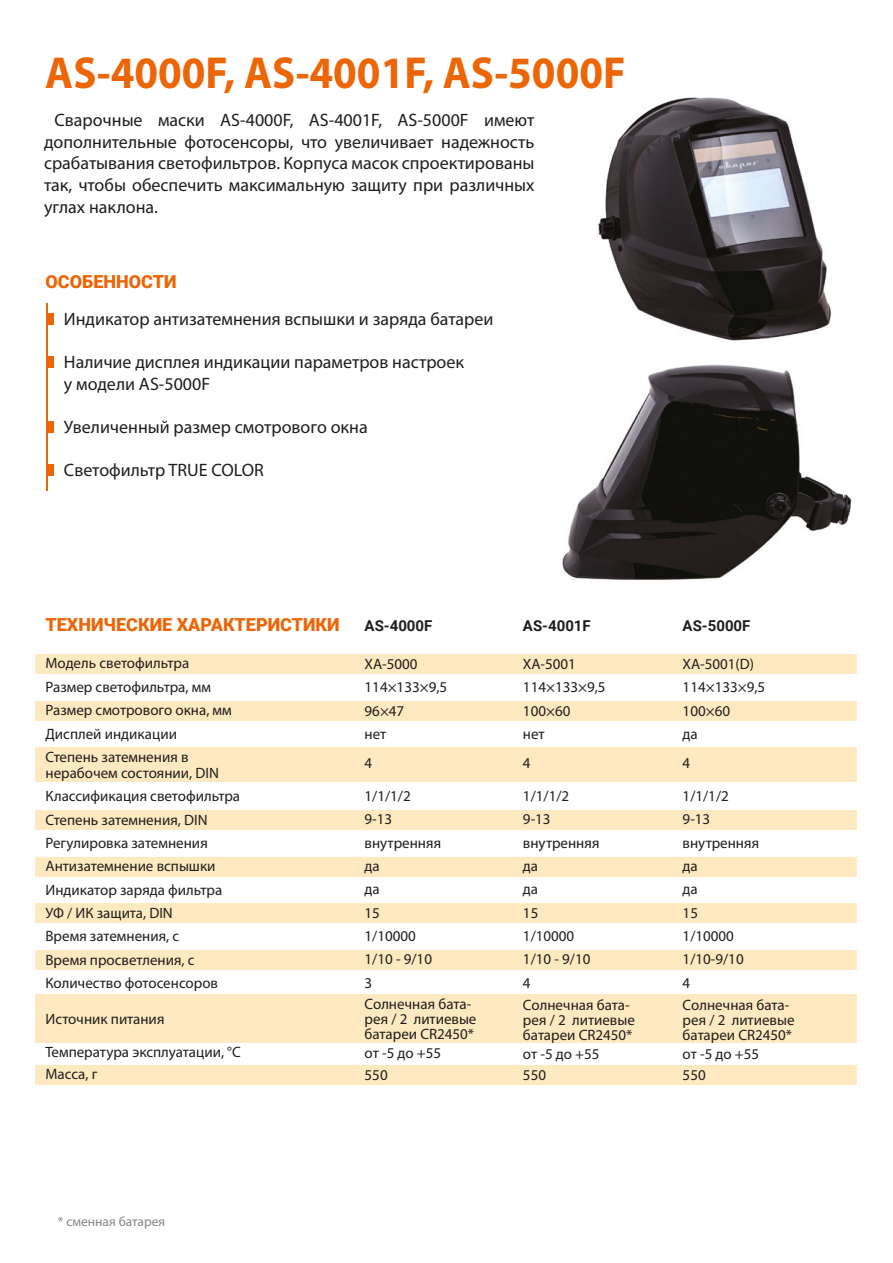
<style>
.page{position:relative;width:893px;height:1263px;background:#fff}
.page>*{position:absolute;margin:0;border:0;box-sizing:border-box;transform-origin:0 0}
.t1{font:700 45px "Myriad Pro";color:#ec6608;scale:.95 1}
.t2{font:18px/21.6px "Myriad Pro";color:#1e1e1c;text-align:justify}
.t3{font:900 18px "Roboto";color:#ec6608}
.t4{font:15px/23.4px "Myriad Pro";color:#1e1e1c}
.t5{font:700 15px "Roboto";color:#1e1e1c}
.t6{font:13.5px "Myriad Pro";color:#878787}
</style>
<div class="page">
<img style="left:562px;top:365px;width:290px;height:215px">
<img style="left:598px;top:97px;width:234px;height:244px">
<div style="left:46px;top:314px;width:8px;height:11px;background:#ec6608"></div>
<hr style="left:46px;top:303px;width:2px;height:187px;background:#ec6608">
<div style="left:46px;top:356px;width:8px;height:12px;background:#ec6608"></div>
<div style="left:46px;top:464px;width:8px;height:12px;background:#ec6608"></div>
<div style="left:46px;top:421px;width:8px;height:11px;background:#ec6608"></div>
<div style="left:36px;top:994px;width:821px;height:49px;background:#ffe9c0"></div>
<div style="left:36px;top:655px;width:821px;height:19px;background:#ffe9c0"></div>
<div style="left:36px;top:702px;width:821px;height:19px;background:#ffe9c0"></div>
<div style="left:36px;top:748px;width:821px;height:34px;background:#ffe9c0"></div>
<div style="left:36px;top:810px;width:821px;height:19px;background:#ffe9c0"></div>
<div style="left:36px;top:857px;width:821px;height:19px;background:#ffe9c0"></div>
<div style="left:36px;top:904px;width:821px;height:19px;background:#ffe9c0"></div>
<div style="left:36px;top:1066px;width:821px;height:19px;background:#ffe9c0"></div>
<div style="left:36px;top:951px;width:821px;height:19px;background:#ffe9c0"></div>
<h1 class="t1" style="left:45px;top:44px;width:612px">AS-4000F, AS-4001F, AS-5000F</h1>
<p class="t2" style="left:44px;top:109px;width:492px;text-indent:10px">Сварочные маски AS-4000F, AS-4001F, AS-5000F имеют дополнительные фотосенсоры, что увеличивает надежность срабатывания светофильтров. Корпуса масок спроектированы так, чтобы обеспечить максимальную защиту при различных углах наклона.</p>
<p class="t3" style="left:45px;top:269px;width:133px">ОСОБЕННОСТИ</p>
<p class="t2" style="left:64px;top:308px;width:431px">Индикатор антизатемнения вспышки и заряда батареи</p>
<p class="t2" style="left:64px;top:351px;width:402px">Наличие дисплея индикации параметров настроек у модели AS-5000F</p>
<p class="t2" style="left:64px;top:416px;width:305px">Увеличенный размер смотрового окна</p>
<p class="t2" style="left:64px;top:459px;width:201px">Светофильтр TRUE COLOR</p>
<p class="t3" style="left:45px;top:612px;width:296px">ТЕХНИЧЕСКИЕ ХАРАКТЕРИСТИКИ</p>
<p class="t5" style="left:365px;top:616px;width:69px">AS-4000F</p>
<p class="t4" style="left:46px;top:651px;width:188px">Модель светофильтра<br>Размер светофильтра, мм<br>Размер смотрового окна, мм<br>Дисплей индикации<br>Степень затемнения в</p>
<p class="t4" style="left:46px;top:761px;width:196px">нерабочем состоянии, DIN<br>Классификация светофильтра<br>Степень затемнения, DIN<br>Регулировка затемнения<br>Антизатемнение вспышки<br>Индикатор заряда фильтра<br>УФ / ИК защита, DIN<br>Время затемнения, с<br>Время просветления, с<br>Количество фотосенсоров</p>
<p class="t4" style="left:46px;top:1006px;width:120px">Источник питания</p>
<p class="t4" style="left:46px;top:1041px;width:197px;line-height:21.9px">Температура эксплуатации, °C<br>Масса, г</p>
<p class="t4" style="left:365px;top:652px;width:84px">ХА-5000<br>114×133×9,5<br>96×47<br>нет</p>
<p class="t4" style="left:365px;top:747px;width:48px;line-height:32.4px">4<br>1/1/1/2</p>
<p class="t4" style="left:365px;top:807px;width:78px">9-13 внутренняя да<br>да<br>15<br>1/10000<br>1/10 - 9/10<br>3</p>
<p class="t4" style="left:365px;top:996px;width:113px;line-height:15px">Солнечная бата&shy;рея / 2 литиевые батареи CR2450*</p>
<p class="t4" style="left:365px;top:1041px;width:78px;line-height:21.9px">от -5 до +55<br>550</p>
<p class="t5" style="left:523px;top:616px;width:69px">AS-4001F</p>
<p class="t4" style="left:523px;top:652px;width:84px">ХА-5001<br>114×133×9,5<br>100×60<br>нет</p>
<p class="t4" style="left:523px;top:747px;width:48px;line-height:32.4px">4<br>1/1/1/2</p>
<p class="t4" style="left:523px;top:807px;width:108px">9-13 внутренняя<br>да<br>да<br>15<br>1/10000<br>1/10 - 9/10<br>4<br>Солнечная бата-</p>
<p class="t4" style="left:523px;top:1012px;width:113px;line-height:15px">рея / 2 литиевые батареи CR2450*</p>
<p class="t4" style="left:523px;top:1044px;width:78px;line-height:20.4px">от -5 до +55<br>550</p>
<p class="t5" style="left:683px;top:616px;width:69px">AS-5000F</p>
<p class="t4" style="left:683px;top:652px;width:84px">XA-5001(D)<br>114×133×9,5<br>100×60<br>да</p>
<p class="t4" style="left:683px;top:747px;width:48px;line-height:32.4px">4<br>1/1/1/2</p>
<p class="t4" style="left:683px;top:807px;width:108px">9-13 внутренняя<br>да<br>да<br>15<br>1/10000<br>1/10-9/10<br>4<br>Солнечная бата-</p>
<p class="t4" style="left:683px;top:1012px;width:113px;line-height:15px">рея / 2 литиевые батареи CR2450*</p>
<p class="t4" style="left:683px;top:1044px;width:78px;line-height:20.4px">от -5 до +55<br>550</p>
<p class="t6" style="left:58px;top:1213px;width:109px">* cменная батарея</p>
</div>
